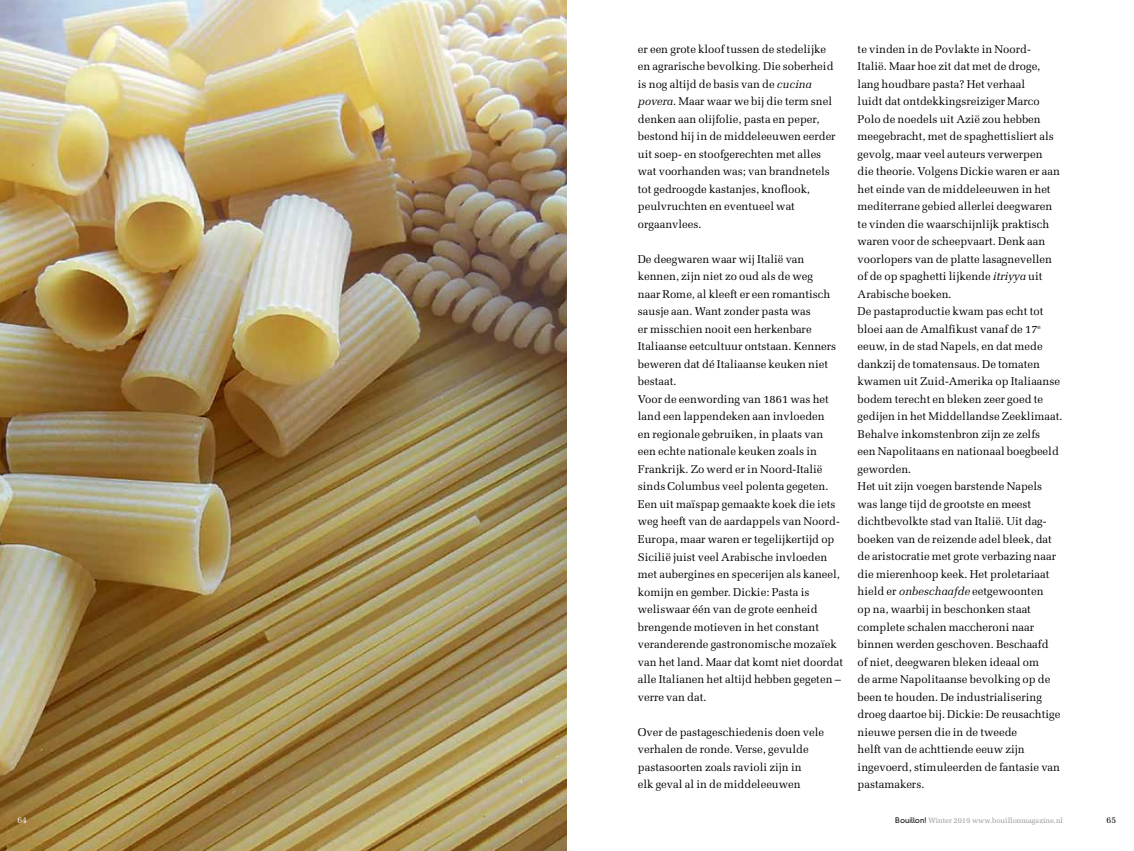
<style>
.page{position:relative;width:1134px;height:851px;background:#fff}
.page>*{position:absolute;margin:0;border:0;box-sizing:border-box;transform-origin:0 0}
.t1{font:11.25px/17.5px "Melior";color:#000}
.t2{font:8.75px "Melior";color:#fff}
.t3{font:8.75px "Melior";color:#000}
.t4{font:7.5px "Melior";color:#939598}
.s1{font-style:italic}
.s2{font-family:"DIN Neuzeit Grotesk";font-weight:300;color:#000}
</style>
<div class="page">
<img style="left:0;top:0;width:567px;height:850px">
<p class="t1" style="left:638px;top:40px;width:199px">er een grote kloof tussen de stedelijke en agrarische bevolking. Die soberheid is nog altijd de basis van de <span class="s1">cucina povera</span>. Maar waar we bij die term snel denken aan olijfolie, pasta en peper, bestond hij in de middeleeuwen eerder uit soep- en stoofgerechten met alles wat voorhanden was; van brandnetels tot gedroogde kastanjes, knoflook, peulvruchten en eventueel wat orgaanvlees.</p>
<p class="t1" style="left:638px;top:250px;width:207px">De deegwaren waar wij Italië van kennen, zijn niet zo oud als de weg<br>naar Rome, al kleeft er een romantisch sausje aan. Want zonder pasta was<br>er misschien nooit een herkenbare Italiaanse eetcultuur ontstaan. Kenners beweren dat dé Italiaanse keuken niet bestaat.<br>Voor de eenwording van 1861 was het land een lappendeken aan invloeden<br>en regionale gebruiken, in plaats van een echte nationale keuken zoals in Frankrijk. Zo werd er in Noord-Italië sinds Columbus veel polenta gegeten.<br>Een uit maïspap gemaakte koek die iets weg heeft van de aardappels van Noord-Europa, maar waren er tegelijkertijd op Sicilië juist veel Arabische invloeden met aubergines en specerijen als kaneel, komijn en gember. Dickie: Pasta is weliswaar één van de grote eenheid brengende motieven in het constant veranderende gastronomische mozaïek van het land. Maar dat komt niet doordat alle Italianen het altijd hebben gegeten – verre van dat.</p>
<p class="t1" style="left:638px;top:723px;width:188px">Over de pastageschiedenis doen vele verhalen de ronde. Verse, gevulde pastasoorten zoals ravioli zijn in<br>elk geval al in de middeleeuwen</p>
<p class="t1" style="left:857px;top:40px;width:206px">te vinden in de Povlakte in Noord-Italië. Maar hoe zit dat met de droge, lang houdbare pasta? Het verhaal<br>luidt dat ontdekkingsreiziger Marco Polo de noedels uit Azië zou hebben meegebracht, met de spaghettisliert als gevolg, maar veel auteurs verwerpen<br>die theorie. Volgens Dickie waren er aan het einde van de middeleeuwen in het mediterrane gebied allerlei deegwaren te vinden die waarschijnlijk praktisch waren voor de scheepvaart. Denk aan voorlopers van de platte lasagnevellen of de op spaghetti lijkende <span class="s1">itriyya</span> uit Arabische boeken.<br>De pastaproductie kwam pas echt tot bloei aan de Amalfikust vanaf de 17<sup>e </sup>eeuw, in de stad Napels, en dat mede dankzij de tomatensaus. De tomaten kwamen uit Zuid-Amerika op Italiaanse bodem terecht en bleken zeer goed te gedijen in het Middellandse Zeeklimaat.<br>Behalve inkomstenbron zijn ze zelfs<br>een Napolitaans en nationaal boegbeeld geworden.<br>Het uit zijn voegen barstende Napels was lange tijd de grootste en meest dichtbevolkte stad van Italië. Uit dag&shy;boeken van de reizende adel bleek, dat de aristocratie met grote verbazing naar die mierenhoop keek. Het proletariaat hield er <span class="s1">onbeschaafde</span> eetgewoonten<br>op na, waarbij in beschonken staat complete schalen maccheroni naar binnen werden geschoven. Beschaafd<br>of niet, deegwaren bleken ideaal om<br>de arme Napolitaanse bevolking op de been te houden. De industrialisering droeg daartoe bij. Dickie: De reusachtige nieuwe persen die in de tweede<br>helft van de achttiende eeuw zijn ingevoerd, stimuleerden de fantasie van pastamakers.</p>
<p class="t2" style="left:17px;top:814px;width:11px">64</p>
<p class="t4" style="left:895px;top:816px;width:169px"><span class="s2">Bouillon!</span> Winter 2019 www.bouillonmagazine.nl</p>
<p class="t3" style="left:1106px;top:814px;width:11px">65</p>
</div>
